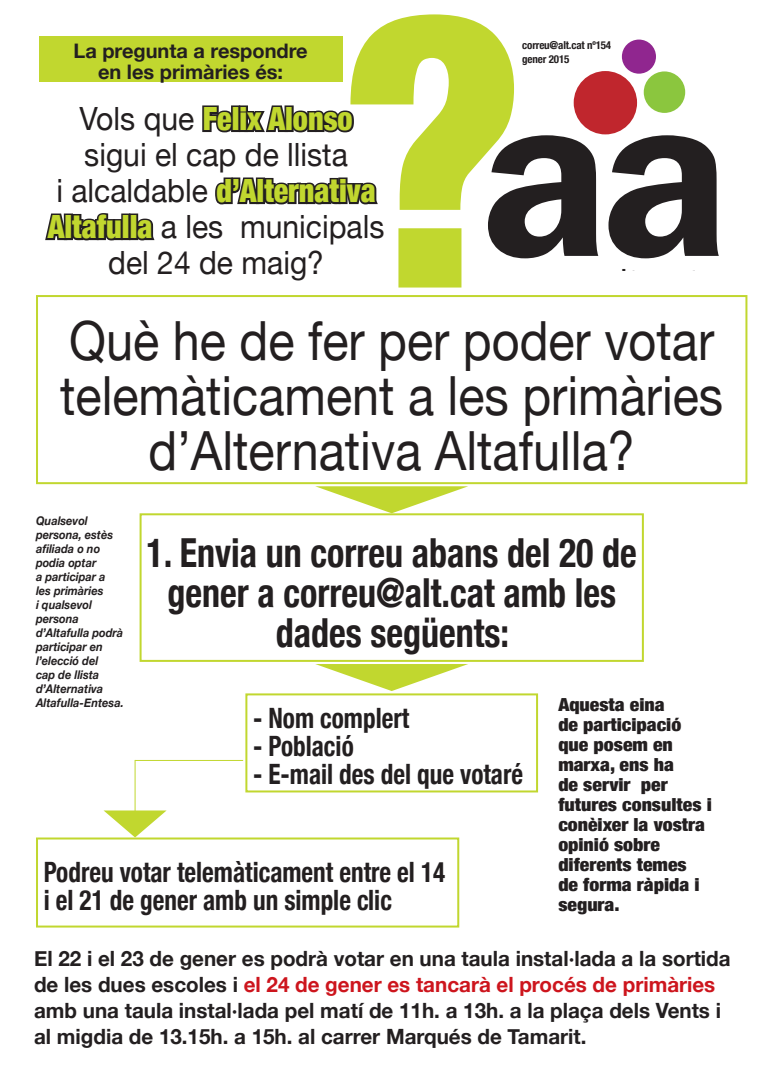
<style>
.page{position:relative;width:780px;height:1092px;background:#fff}
.page>*{position:absolute;margin:0;border:0;box-sizing:border-box;transform-origin:0 0}
.t1{font:900 condensed 374.9px "Helvetica Neue";color:#c1d72f}
.t2{font:600 239.5px "Franklin Gothic";color:#231f20}
.t3{font:54px/55px "Helvetica Neue";color:#231f20;text-align:center;scale:.9 1}
.t4{font:700 condensed 40px/40px "Helvetica Neue";color:#231f20;text-align:center;scale:.9 1}
.t5{font:32px/36px "Helvetica Neue";color:#231f20;text-align:center;scale:.94 1}
.t6{font:900 condensed 32px "Helvetica Neue";color:#c1d72f;scale:.94 1}
.t7{font:700 condensed 28px "Helvetica Neue";color:#231f20;scale:.9 1}
.t8{font:700 21px/26px "Helvetica Neue";color:#231f20}
.t9{font:700 20px/21px "Helvetica Neue";color:#231f20;text-align:center}
.t10{font:900 condensed 18px/20px "Helvetica Neue";color:#231f20;scale:1.1 1}
.t11{font:italic 700 12px/14px "Helvetica Neue";color:#231f20;scale:.92 1}
.t12{font:700 condensed 11px "Helvetica Neue";letter-spacing:-.015em;color:#231f20}
.s1{font-weight:400;font-stretch:normal;color:#231f20}
.s2{font-weight:900;font-stretch:condensed;color:#c1d72f}
.s3{color:#cd151d}
</style>
<div class="page">
<div style="left:622px;top:40px;width:34px;height:34px;background:#90268f;border-radius:50%"></div>
<div style="left:573px;top:71px;width:64px;height:63px;background:#c0262d;border-radius:50%"></div>
<div style="left:643px;top:71px;width:42px;height:42px;background:#8bc63e;border-radius:50%"></div>
<div style="left:36px;top:295px;width:711px;height:189px;border:2px solid #c1d72f"></div>
<svg style="left:202px;top:105px;width:152px;height:28px"></svg>
<svg style="left:215px;top:177px;width:163px;height:28px"></svg>
<svg style="left:45px;top:213px;width:80px;height:28px"></svg>
<div style="left:121px;top:213px;width:9px;height:27px;border:4px solid #231f20"></div>
<div style="left:129px;top:213px;width:9px;height:27px;border:4px solid #231f20"></div>
<svg style="left:133px;top:216px;width:22px;height:25px"></svg>
<div style="left:39px;top:36px;width:303px;height:45px;background:#c1d72f"></div>
<div style="left:140px;top:513px;width:504px;height:149px;border:2px solid #c1d72f"></div>
<div style="left:245px;top:693px;width:293px;height:99px;border:2px solid #c1d72f"></div>
<div style="left:36px;top:837px;width:423px;height:90px;border:2px solid #c1d72f"></div>
<svg style="left:315px;top:486px;width:153px;height:27px"></svg>
<svg style="left:315px;top:664px;width:153px;height:27px"></svg>
<svg style="left:104px;top:810px;width:62px;height:27px"></svg>
<hr style="left:135px;top:760px;width:108px;height:1px;background:#c1d72f">
<hr style="left:134px;top:760px;width:2px;height:54px;background:#c1d72f">
<p class="t1" style="left:338px;top:-155px;width:189px">?</p>
<p class="t12" style="left:522px;top:36px;width:90px">correu@alt.cat nº154</p>
<p class="t12" style="left:522px;top:50px;width:49px">gener 2015</p>
<p class="t9" style="left:73px;top:41px;width:236px">La pregunta a respondre en les primàries és:</p>
<p class="t6" style="left:80px;top:92px;width:292px"><span class="s1">Vols que</span> Felix Alonso</p>
<p class="t5" style="left:56px;top:139px;width:341px">sigui el cap de llista<br>i alcaldable <span class="s2">d’Alternativa</span></p>
<p class="t5" style="left:48px;top:211px;width:359px"><span class="s2">Altafulla</span> a les municipals del 24 de maig?</p>
<p class="t2" style="left:480px;top:28px;width:252px">aa</p>
<p class="t3" style="left:69px;top:316px;width:718px">Què he de fer per poder votar</p>
<p class="t3" style="left:60px;top:371px;width:738px">telemàticament a les primàries d’Alternativa Altafulla?</p>
<p class="t11" style="left:36px;top:514px;width:97px">Qualsevol persona, estès afiliada o no podia optar<br>a participar a<br>les primàries<br>i qualsevol persona d’Altafulla podrà participar en l’elecció del<br>cap de llista d’Alternativa<br>Altafulla-Entesa.</p>
<p class="t4" style="left:146px;top:529px;width:546px">1. Envia un correu abans del 20 de gener a correu@alt.cat amb les dades següents:</p>
<p class="t10" style="left:558px;top:693px;width:141px">Aquesta eina<br>de participació que posem en marxa, ens ha<br>de servir per futures consultes i conèixer la vostra opinió sobre diferents temes<br>de forma ràpida i segura.</p>
<p class="t7" style="left:253px;top:695px;width:175px">- Nom complert</p>
<p class="t7" style="left:253px;top:723px;width:113px">- Població</p>
<p class="t7" style="left:253px;top:751px;width:301px">- E-mail des del que votaré</p>
<p class="t7" style="left:44px;top:848px;width:447px">Podreu votar telemàticament entre el 14</p>
<p class="t7" style="left:44px;top:876px;width:388px">i el 21 de gener amb un simple clic</p>
<p class="t8" style="left:34px;top:946px;width:698px">El 22 i el 23 de gener es podrà votar en una taula instal∙lada a la sortida de les dues escoles i <span class="s3">el 24 de gener es tancarà el procés de primàries </span>amb una taula instal∙lada pel matí de 11h. a 13h. a la plaça dels Vents i al migdia de 13.15h. a 15h. al carrer Marqués de Tamarit.</p>
</div>
